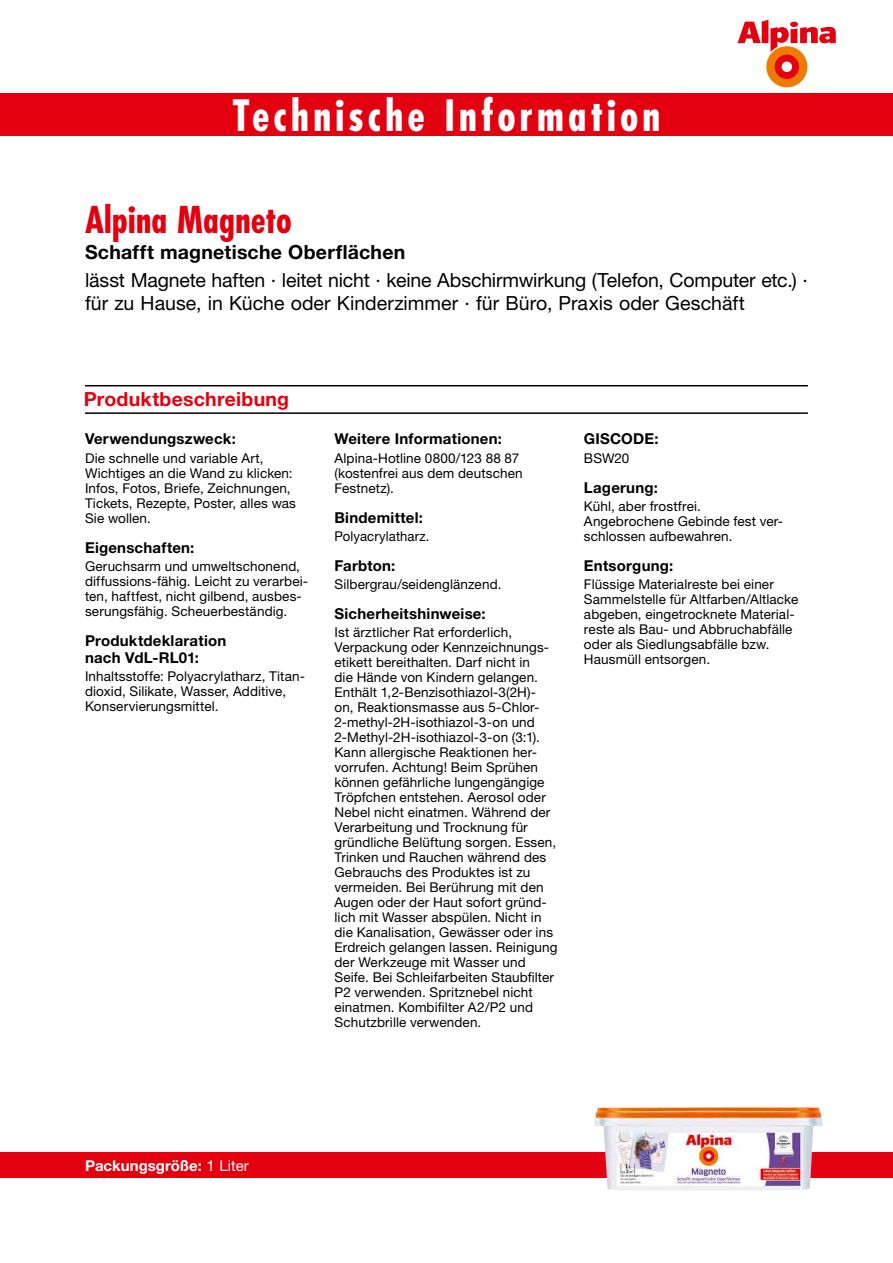
<style>
.page{position:relative;width:893px;height:1263px;background:#fff}
.page>*{position:absolute;margin:0;border:0;box-sizing:border-box;transform-origin:0 0}
.t1{font:700 condensed 42px "Futura Std";letter-spacing:.095em;color:#fff}
.t2{font:700 condensed 36px "Futura LT";letter-spacing:.005em;color:#e3000f}
.t3{font:19.5px/22.5px "Helvetica Neue LT Std";letter-spacing:-.005em;color:#000}
.t4{font:700 19.5px "Helvetica Neue LT Std";letter-spacing:.01em;color:#000}
.t5{font:700 19.5px "Helvetica Neue LT Std";letter-spacing:.01em;color:#e3000f}
.t6{font:700 15px/17.2px "Helvetica Neue LT Std";letter-spacing:.015em;color:#000}
.t7{font:700 15px "Helvetica Neue LT Std";color:#fff}
.t8{font:13.5px/15px "Helvetica Neue LT Std";letter-spacing:.01em;color:#000}
.s1{font-weight:400}
</style>
<div class="page">
<div style="left:0;top:1152px;width:893px;height:26px;background:#e3000f"></div>
<div style="left:0;top:94px;width:893px;height:42px;background:#e3000f"></div>
<hr style="left:85px;top:385px;width:723px;height:1px;background:#000">
<hr style="left:85px;top:412px;width:723px;height:2px;background:#000">
<div style="left:766px;top:46px;width:41px;height:41px;background:#ef7c00;border-radius:50%"></div>
<div style="left:775px;top:55px;width:24px;height:24px;background:#e3000f;border-radius:50%"></div>
<div style="left:782px;top:62px;width:10px;height:10px;background:#fff;border-radius:50%"></div>
<svg style="left:738px;top:19px;width:98px;height:33px"></svg>
<img style="left:594px;top:1107px;width:229px;height:83px">
<h1 class="t1" style="left:233px;top:90px;width:429px">Technische Information</h1>
<h2 class="t2" style="left:85px;top:197px;width:208px">Alpina Magneto</h2>
<h3 class="t4" style="left:85px;top:240px;width:322px">Schafft magnetische Oberflächen</h3>
<h3 class="t3" style="left:85px;top:269px;width:724px">lässt Magnete haften · leitet nicht · keine Abschirmwirkung (Telefon, Computer etc.) · für zu Hause, in Küche oder Kinderzimmer · für Büro, Praxis oder Geschäft</h3>
<h3 class="t5" style="left:84px;top:387px;width:207px">Produktbeschreibung</h3>
<p class="t6" style="left:85px;top:430px;width:152px">Verwendungszweck:</p>
<p class="t8" style="left:85px;top:450px;width:212px">Die schnelle und variable Art,<br>Wichtiges an die Wand zu klicken:<br>Infos, Fotos, Briefe, Zeichnungen,<br>Tickets, Rezepte, Poster, alles was<br>Sie wollen.</p>
<p class="t6" style="left:85px;top:538px;width:111px">Eigenschaften:</p>
<p class="t8" style="left:85px;top:558px;width:225px">Geruchsarm und umweltschonend, diffussions-fähig. Leicht zu verarbei&shy;ten, haftfest, nicht gilbend, ausbes&shy;serungsfähig. Scheuerbeständig.</p>
<p class="t6" style="left:85px;top:631px;width:143px">Produktdeklaration nach VdL-RL01:</p>
<p class="t8" style="left:85px;top:669px;width:221px">Inhaltsstoffe: Polyacrylatharz, Titan&shy;dioxid, Silikate, Wasser, Additive,<br>Konservierungsmittel.</p>
<p class="t6" style="left:334px;top:430px;width:169px">Weitere Informationen:</p>
<p class="t8" style="left:334px;top:450px;width:190px">Alpina-Hotline 0800/123 88 87 (kostenfrei aus dem deutschen<br>Festnetz).</p>
<p class="t6" style="left:334px;top:508px;width:90px">Bindemittel:</p>
<p class="t8" style="left:334px;top:528px;width:96px">Polyacrylatharz.</p>
<p class="t6" style="left:334px;top:556px;width:62px">Farbton:</p>
<p class="t8" style="left:334px;top:577px;width:168px">Silbergrau/seidenglänzend.</p>
<p class="t6" style="left:334px;top:605px;width:153px">Sicherheitshinweise:</p>
<p class="t8" style="left:334px;top:625px;width:224px">Ist ärztlicher Rat erforderlich, Verpackung oder Kennzeichnungs&shy;etikett bereithalten. Darf nicht in<br>die Hände von Kindern gelangen.<br>Enthält 1,2-Benzisothiazol-3(2H)- on, Reaktionsmasse aus 5-Chlor-2-methyl-2H-isothiazol-3-on und 2-Methyl-2H-isothiazol-3-on (3:1).<br>Kann allergische Reaktionen her&shy;vorrufen. Achtung! Beim Sprühen können gefährliche lungengängige Tröpfchen entstehen. Aerosol oder Nebel nicht einatmen. Während der Verarbeitung und Trocknung für gründliche Belüftung sorgen. Essen, Trinken und Rauchen während des Gebrauchs des Produktes ist zu vermeiden. Bei Berührung mit den Augen oder der Haut sofort gründ&shy;lich mit Wasser abspülen. Nicht in die Kanalisation, Gewässer oder ins Erdreich gelangen lassen. Reinigung der Werkzeuge mit Wasser und Seife. Bei Schleifarbeiten Staubfilter P2 verwenden. Spritznebel nicht einatmen. Kombifilter A2/P2 und Schutzbrille verwenden.</p>
<p class="t6" style="left:584px;top:430px;width:76px">GISCODE:</p>
<p class="t8" style="left:584px;top:450px;width:47px">BSW20</p>
<p class="t6" style="left:584px;top:478px;width:75px">Lagerung:</p>
<p class="t8" style="left:584px;top:498px;width:201px">Kühl, aber frostfrei.<br>Angebrochene Gebinde fest ver&shy;schlossen aufbewahren.</p>
<p class="t6" style="left:584px;top:556px;width:91px">Entsorgung:</p>
<p class="t8" style="left:584px;top:577px;width:216px">Flüssige Materialreste bei einer<br>Sammelstelle für Altfarben/Altlacke abgeben, eingetrocknete Material&shy;reste als Bau- und Abbruchabfälle oder als Siedlungsabfälle bzw.<br>Hausmüll entsorgen.</p>
<p class="t7" style="left:85px;top:1156px;width:165px">Packungsgröße: <span class="s1">1 Liter</span></p>
</div>
